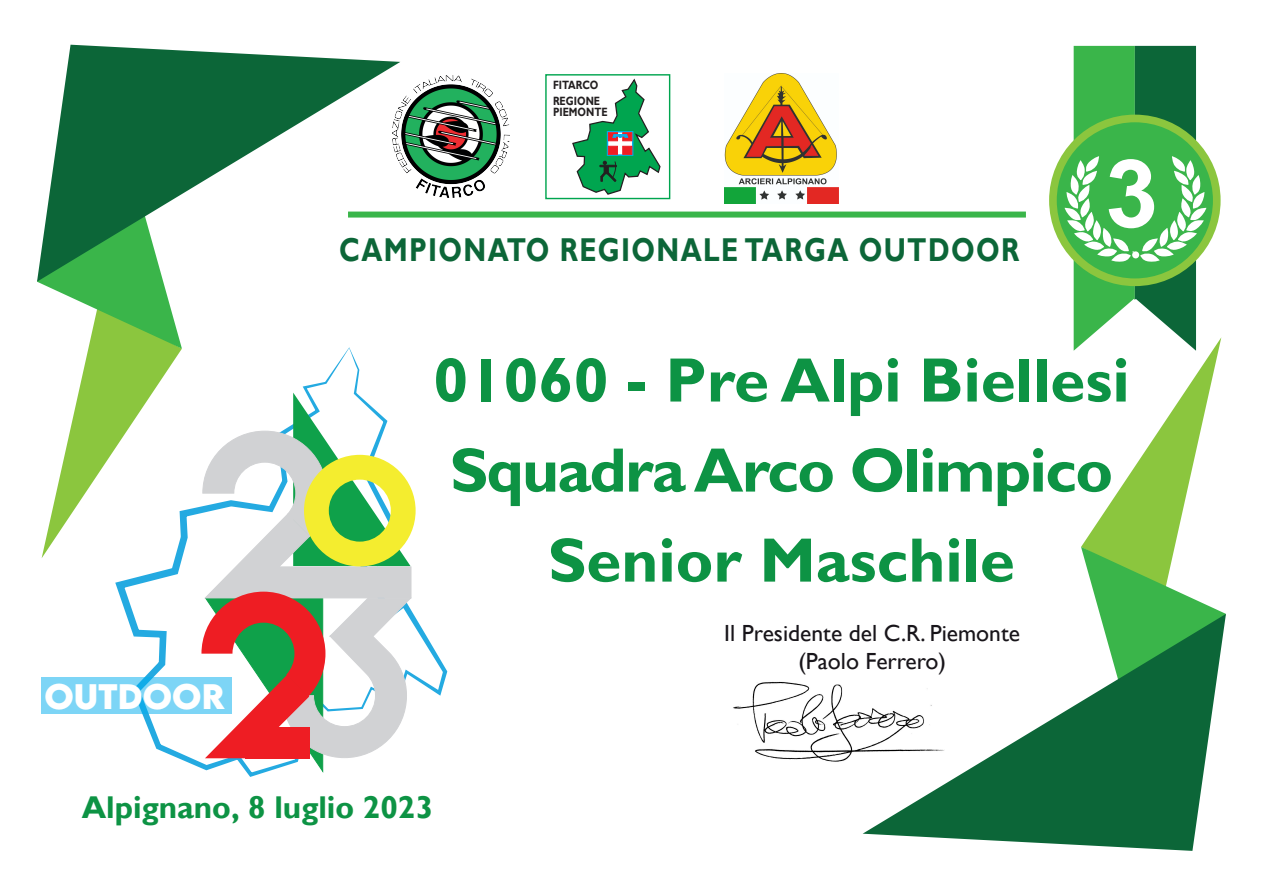
<style>
.page{position:relative;width:1263px;height:893px;background:#fff}
.page>*{position:absolute;margin:0;border:0;box-sizing:border-box;transform-origin:0 0}
.t1{font:700 94.65px "Arial";color:#fff}
.t2{font:700 63px/90px "Gill Sans";color:#0d9344;text-align:center}
.t3{font:700 33px "Gill Sans";letter-spacing:.05em;color:#0c6638;scale:.82 1}
.t4{font:700 31.5px "Gill Sans";color:#0d9344}
.t5{font:700 31.5px "LEMONMILK";color:#fff}
.t6{font:23.4px/28px "Gill Sans";color:#18151a;text-align:center}
.t7{font:700 12px/16px "Gill Sans";color:#231f20;scale:.82 1}
</style>
<div class="page">
<svg style="left:38px;top:282px;width:144px;height:276px"></svg>
<svg style="left:37px;top:45px;width:363px;height:237px"></svg>
<svg style="left:863px;top:712px;width:338px;height:139px;fill:#0c6638"></svg>
<svg style="left:572px;top:78px;width:89px;height:117px"></svg>
<div style="left:545px;top:74px;width:125px;height:125px;border:1px solid #00a54f"></div>
<div style="left:348px;top:212px;width:678px;height:6px;background:#3ab54a"></div>
<img style="left:393px;top:76px;width:117px;height:122px">
<svg style="left:1064px;top:46px;width:162px;height:744px"></svg>
<div style="left:1132px;top:251px;width:7px;height:7px;background:#fff;border-radius:50%"></div>
<img style="left:733px;top:681px;width:211px;height:82px">
<svg style="left:115px;top:347px;width:332px;height:430px"></svg>
<svg style="left:201px;top:393px;width:215px;height:381px"></svg>
<div style="left:42px;top:677px;width:190px;height:37px;background:#7dd5f6"></div>
<img style="left:724px;top:73px;width:114px;height:131px">
<p class="t7" style="left:553px;top:77px;width:59px">FITARCO<br>REGIONE</p>
<p class="t7" style="left:553px;top:105px;width:68px">PIEMONTE</p>
<p class="t3" style="left:339px;top:230px;width:831px">CAMPIONATO REGIONALE TARGA OUTDOOR</p>
<h1 class="t1" style="left:1105px;top:127px;width:55px">3</h1>
<p class="t2" style="left:433px;top:337px;width:698px">01060 - Pre Alpi Biellesi<br>Squadra Arco Olimpico<br>Senior Maschile</p>
<p class="t5" style="left:44px;top:676px;width:182px">OUTDOOR</p>
<p class="t4" style="left:82px;top:788px;width:352px">Alpignano, 8 luglio 2023</p>
<p class="t6" style="left:724px;top:619px;width:297px">Il Presidente del C.R. Piemonte (Paolo Ferrero)</p>
</div>
